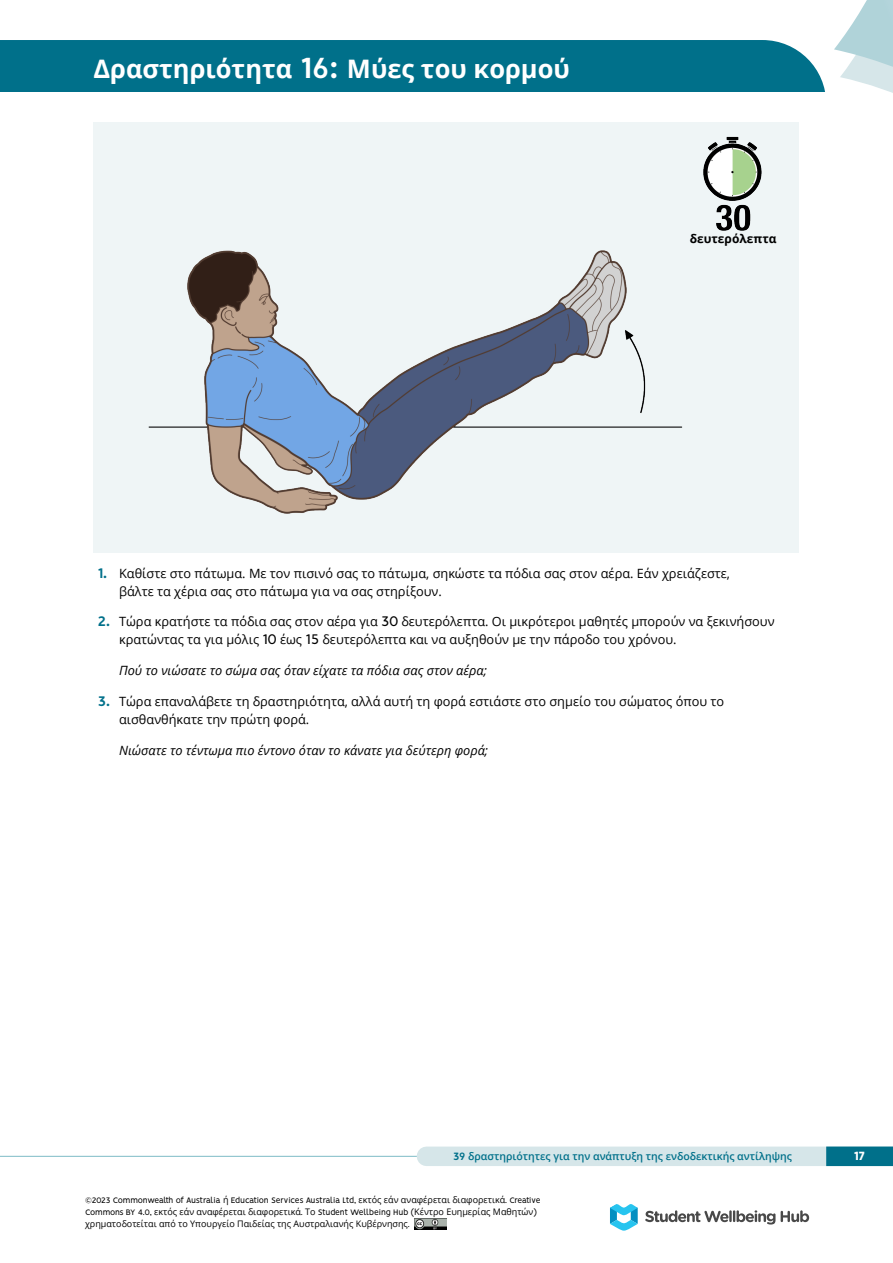
<style>
.page{position:relative;width:893px;height:1263px;background:#fff}
.page>*{position:absolute;margin:0;border:0;box-sizing:border-box;transform-origin:0 0}
.t1{font:700 25.5px "Open Sans";color:#fff}
.t2{font:800 13.5px "Vision";color:#fff}
.t3{font:12.75px/18px "Open Sans";color:#000}
.t4{font:italic 12.75px "Open Sans";color:#000}
.t5{font:700 12px "Open Sans";color:#000}
.t6{font:600 10.5px "Open Sans";color:#00708a}
.t7{font:9px/12px "Open Sans";color:#000}
.t8{font:9px "Vision";letter-spacing:-.03em;color:#000}
.s1{font-family:"Vision";font-size:33px}
.s2{font-family:"Vision";font-weight:700;font-size:15.75px;color:#00708a}
.s3{font-family:"Vision";font-size:15.75px}
.s4{font-family:"Vision";font-weight:700;font-size:12px}
.s5{font-family:"Open Sans"}
.s6{font-family:"Vision"}
</style>
<div class="page">
<div style="left:0;top:40px;width:826px;height:51px;background:#00708a"></div>
<hr style="left:0;top:1156px;width:893px;height:1px;background:#7ebcc6">
<div style="left:426px;top:1146px;width:467px;height:20px;background:#d6e6e9"></div>
<div style="left:826px;top:1146px;width:67px;height:20px;background:#00708a"></div>
<svg style="left:610px;top:1204px;width:28px;height:27px"></svg>
<svg style="left:645px;top:1210px;width:130px;height:14px"></svg>
<svg style="left:781px;top:1210px;width:28px;height:12px"></svg>
<svg style="left:834px;top:0;width:59px;height:93px"></svg>
<img style="left:414px;top:1218px;width:33px;height:12px">
<div style="left:94px;top:122px;width:705px;height:431px;background:#eff5f6"></div>
<img style="left:149px;top:250px;width:534px;height:264px">
<img style="left:703px;top:136px;width:59px;height:95px">
<h1 class="t1" style="left:94px;top:50px;width:478px">Δραστηριότητα <span class="s1">16:</span> Μύες του κορμού</h1>
<p class="t5" style="left:690px;top:230px;width:88px">δευτερόλεπτα</p>
<p class="t3" style="left:119px;top:563px;width:612px;text-indent:-21px"><span class="s2">1.</span> Καθίστε στο πάτωμα. Με τον πισινό σας το πάτωμα, σηκώστε τα πόδια σας στον αέρα. Εάν χρειάζεστε, βάλτε τα χέρια σας στο πάτωμα για να σας στηρίξουν.</p>
<p class="t3" style="left:119px;top:612px;width:657px;text-indent:-21px"><span class="s2">2.</span> Τώρα κρατήστε τα πόδια σας στον αέρα για <span class="s3">30</span> δευτερόλεπτα. Οι μικρότεροι μαθητές μπορούν να ξεκινήσουν κρατώντας τα για μόλις <span class="s3">10</span> έως <span class="s3">15</span> δευτερόλεπτα και να αυξηθούν με την πάροδο του χρόνου.</p>
<p class="t4" style="left:119px;top:662px;width:369px">Πού το νιώσατε το σώμα σας όταν είχατε τα πόδια σας στον αέρα;</p>
<p class="t3" style="left:119px;top:692px;width:607px;text-indent:-21px"><span class="s2">3.</span> Τώρα επαναλάβετε τη δραστηριότητα, αλλά αυτή τη φορά εστιάστε στο σημείο του σώματος όπου το αισθανθήκατε την πρώτη φορά.</p>
<p class="t4" style="left:119px;top:741px;width:371px">Νιώσατε το τέντωμα πιο έντονο όταν το κάνατε για δεύτερη φορά;</p>
<p class="t6" style="left:453px;top:1149px;width:340px"><span class="s4">39</span> δραστηριότητες για την ανάπτυξη της ενδοδεκτικής αντίληψης</p>
<p class="t2" style="left:854px;top:1148px;width:13px">17</p>
<p class="t8" style="left:85px;top:1194px;width:457px">©2023 Commonwealth of Australia <span class="s5">ή</span> Education Services Australia Ltd, <span class="s5">εκτός εάν αναφέρεται διαφορετικά</span>. Creative</p>
<p class="t7" style="left:85px;top:1205px;width:453px"><span class="s6">Commons BY 4.0,</span> εκτός εάν αναφέρεται διαφορετικά<span class="s6">.</span> To <span class="s6">Student Wellbeing Hub (</span>Κέντρο Ευημερίας Μαθητών<span class="s6">) </span>χρηματοδοτείται από το Υπουργείο Παιδείας της Αυστραλιανής Κυβέρνησης<span class="s6">.</span></p>
</div>
